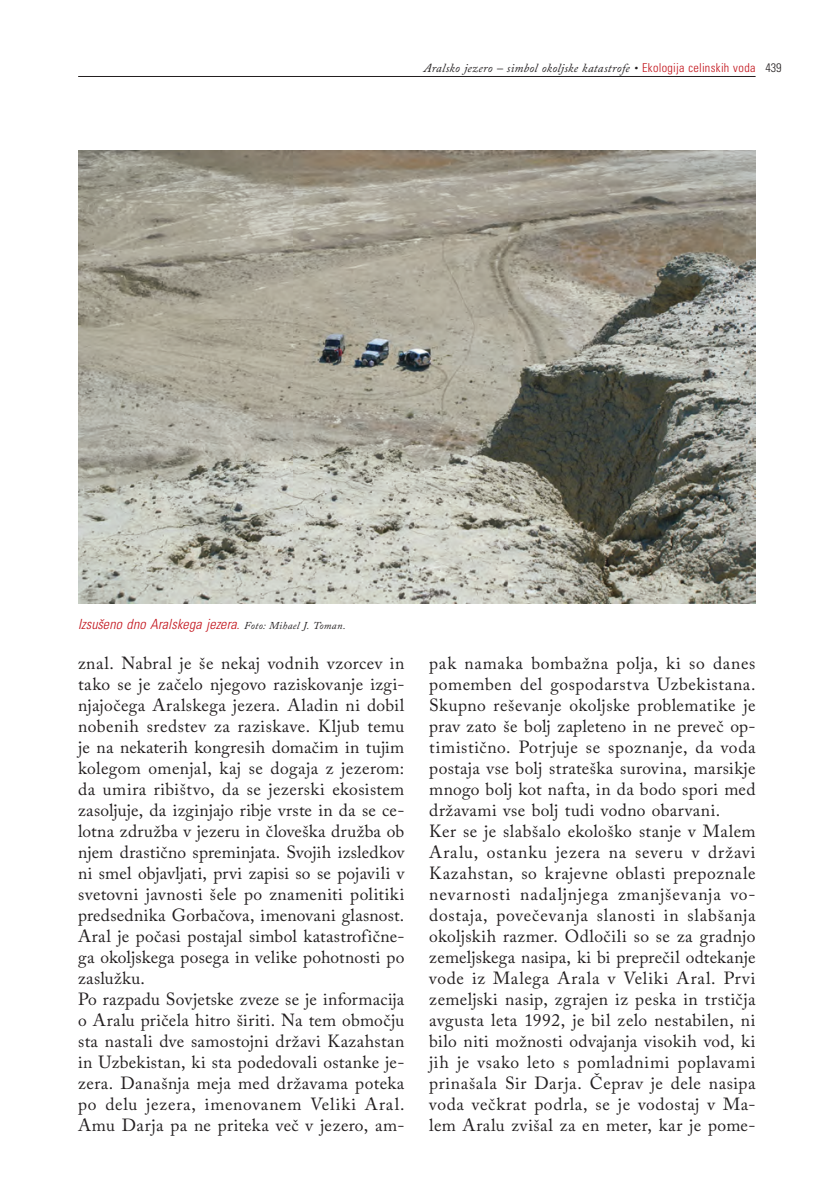
<style>
.page{position:relative;width:834px;height:1191px;background:#fff}
.page>*{position:absolute;margin:0;border:0;box-sizing:border-box;transform-origin:0 0}
.t1{font:17.5px/21px "Adobe Caslon Pro";letter-spacing:.025em;color:#231f20}
.t2{font:italic 300 condensed 14px "Univers";letter-spacing:.01em;color:#c2121a}
.t3{font:italic 12.25px "Adobe Caslon Pro";letter-spacing:.025em;color:#231f20}
.s1{font-family:"Univers";font-weight:300;font-style:normal;font-stretch:condensed;color:#c2121a}
.s2{font-family:"Univers";font-weight:300;font-style:normal;font-stretch:condensed}
.s3{font-family:"Adobe Caslon Pro";font-weight:400;font-stretch:normal;font-size:10.5px;color:#231f20}
</style>
<div class="page">
<hr style="left:78px;top:76px;width:677px;height:1px;background:#231f20">
<img style="left:78px;top:150px;width:677px;height:453px">
<p class="t3" style="left:424px;top:60px;width:359px">Aralsko jezero – simbol okoljske katastrofe • <span class="s1">Ekologija celinskih voda</span> <span class="s2">439</span></p>
<p class="t2" style="left:78px;top:616px;width:269px">Izsušeno dno Aralskega jezera. <span class="s3">Foto: Mihael J. Toman.</span></p>
<p class="t1" style="left:78px;top:652px;width:328px">znal. Nabral je še nekaj vodnih vzorcev in tako se je začelo njegovo raziskovanje izgi&shy;njajočega Aralskega jezera. Aladin ni dobil nobenih sredstev za raziskave. Kljub temu je na nekaterih kongresih domačim in tujim kolegom omenjal, kaj se dogaja z jezerom: da umira ribištvo, da se jezerski ekosistem zasoljuje, da izginjajo ribje vrste in da se ce&shy;lotna združba v jezeru in človeška družba ob njem drastično spreminjata. Svojih izsledkov ni smel objavljati, prvi zapisi so se pojavili v svetovni javnosti šele po znameniti politiki predsednika Gorbačova, imenovani glasnost.<br>Aral je počasi postajal simbol katastrofične&shy;ga okoljskega posega in velike pohotnosti po zaslužku.<br>Po razpadu Sovjetske zveze se je informacija o Aralu pričela hitro širiti. Na tem območju sta nastali dve samostojni državi Kazahstan in Uzbekistan, ki sta podedovali ostanke je&shy;zera. Današnja meja med državama poteka po delu jezera, imenovanem Veliki Aral.<br>Amu Darja pa ne priteka več v jezero, am-</p>
<p class="t1" style="left:429px;top:652px;width:328px">pak namaka bombažna polja, ki so danes pomemben del gospodarstva Uzbekistana.<br>Skupno reševanje okoljske problematike je prav zato še bolj zapleteno in ne preveč op&shy;timistično. Potrjuje se spoznanje, da voda postaja vse bolj strateška surovina, marsikje mnogo bolj kot nafta, in da bodo spori med državami vse bolj tudi vodno obarvani.<br>Ker se je slabšalo ekološko stanje v Malem Aralu, ostanku jezera na severu v državi Kazahstan, so krajevne oblasti prepoznale nevarnosti nadaljnjega zmanjševanja vo&shy;dostaja, povečevanja slanosti in slabšanja okoljskih razmer. Odločili so se za gradnjo zemeljskega nasipa, ki bi preprečil odtekanje vode iz Malega Arala v Veliki Aral. Prvi zemeljski nasip, zgrajen iz peska in trstičja avgusta leta 1992, je bil zelo nestabilen, ni bilo niti možnosti odvajanja visokih vod, ki jih je vsako leto s pomladnimi poplavami prinašala Sir Darja. Čeprav je dele nasipa voda večkrat podrla, se je vodostaj v Ma&shy;lem Aralu zvišal za en meter, kar je pome-</p>
</div>
